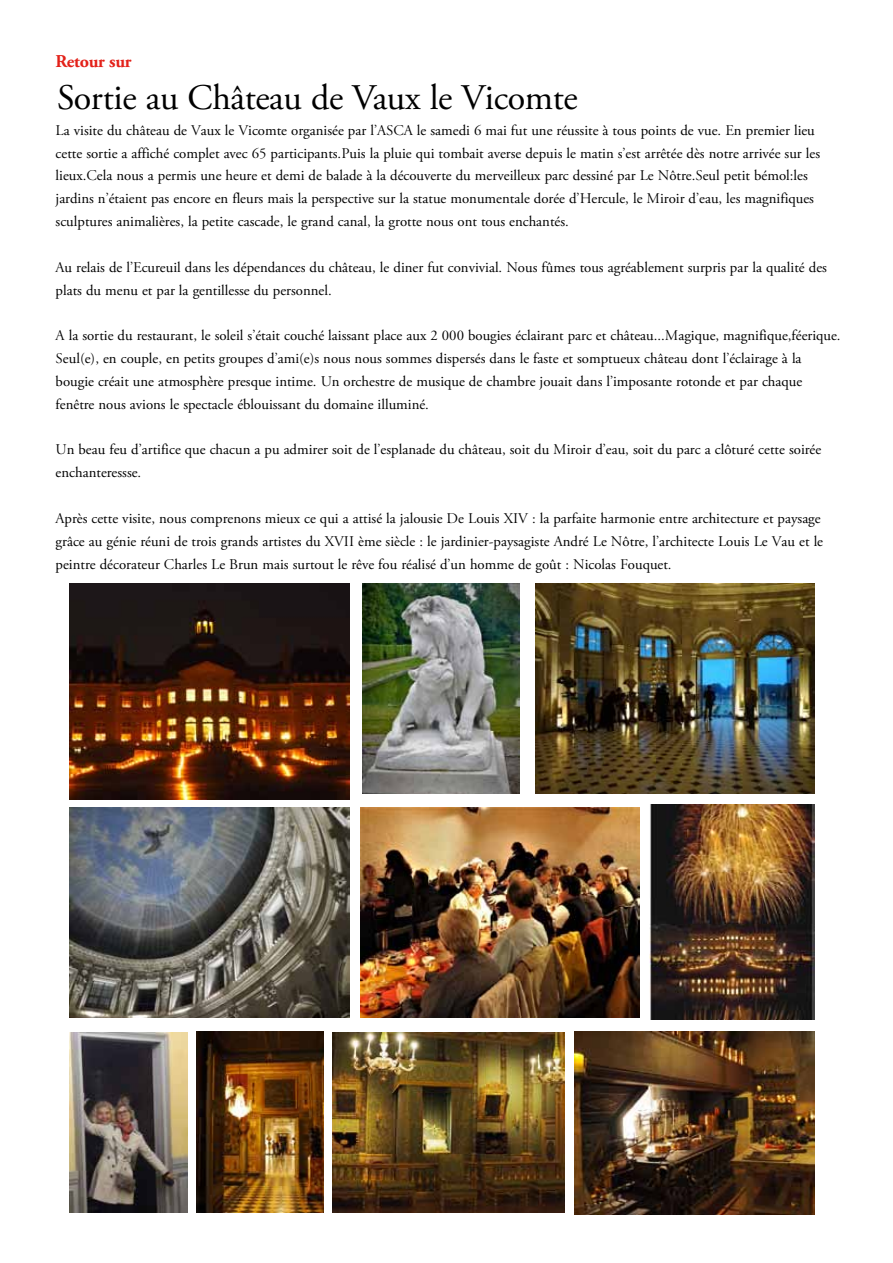
<style>
.page{position:relative;width:893px;height:1263px;background:#fff}
.page>*{position:absolute;margin:0;border:0;box-sizing:border-box;transform-origin:0 0}
.t1{font:36px "Adobe Garamond Pro";letter-spacing:-.01em;color:#000}
.t2{font:700 18px "Adobe Garamond Pro";letter-spacing:-.015em;color:#e32119}
.t3{font:14.7px/22.8px "Adobe Garamond Pro";color:#000}
</style>
<div class="page">
<img style="left:535px;top:584px;width:279px;height:209px">
<img style="left:70px;top:808px;width:279px;height:209px">
<img style="left:70px;top:1033px;width:117px;height:180px">
<img style="left:362px;top:584px;width:157px;height:209px">
<img style="left:360px;top:808px;width:280px;height:209px">
<img style="left:196px;top:1031px;width:127px;height:182px">
<img style="left:332px;top:1033px;width:232px;height:180px">
<img style="left:575px;top:1031px;width:239px;height:183px">
<img style="left:70px;top:584px;width:279px;height:216px">
<img style="left:650px;top:805px;width:164px;height:215px">
<p class="t2" style="left:55px;top:51px;width:78px">Retour sur</p>
<h1 class="t1" style="left:57px;top:76px;width:522px">Sortie au Château de Vaux le Vicomte</h1>
<p class="t3" style="left:56px;top:119px;width:766px">La visite du château de Vaux le Vicomte organisée par l’ASCA le samedi 6 mai fut une réussite à tous points de vue. En premier lieu cette sortie a affiché complet avec 65 participants.Puis la pluie qui tombait averse depuis le matin s’est arrêtée dès notre arrivée sur les lieux.Cela nous a permis une heure et demi de balade à la découverte du merveilleux parc dessiné par Le Nôtre.Seul petit bémol:les jardins n’étaient pas encore en fleurs mais la perspective sur la statue monumentale dorée d’Hercule, le Miroir d’eau, les magnifiques sculptures animalières, la petite cascade, le grand canal, la grotte nous ont tous enchantés.</p>
<p class="t3" style="left:56px;top:256px;width:773px">Au relais de l’Ecureuil dans les dépendances du château, le diner fut convivial. Nous fûmes tous agréablement surpris par la qualité des plats du menu et par la gentillesse du personnel.</p>
<p class="t3" style="left:56px;top:325px;width:786px">A la sortie du restaurant, le soleil s’était couché laissant place aux 2 000 bougies éclairant parc et château...Magique, magnifique,féerique.<br>Seul(e), en couple, en petits groupes d’ami(e)s nous nous sommes dispersés dans le faste et somptueux château dont l’éclairage à la bougie créait une atmosphère presque intime. Un orchestre de musique de chambre jouait dans l’imposante rotonde et par chaque fenêtre nous avions le spectacle éblouissant du domaine illuminé.</p>
<p class="t3" style="left:56px;top:439px;width:767px">Un beau feu d’artifice que chacun a pu admirer soit de l’esplanade du château, soit du Miroir d’eau, soit du parc a clôturé cette soirée enchanteressse.</p>
<p class="t3" style="left:56px;top:507px;width:769px">Après cette visite, nous comprenons mieux ce qui a attisé la jalousie De Louis XIV : la parfaite harmonie entre architecture et paysage grâce au génie réuni de trois grands artistes du XVII ème siècle : le jardinier-paysagiste André Le Nôtre, l’architecte Louis Le Vau et le peintre décorateur Charles Le Brun mais surtout le rêve fou réalisé d’un homme de goût : Nicolas Fouquet.</p>
</div>
